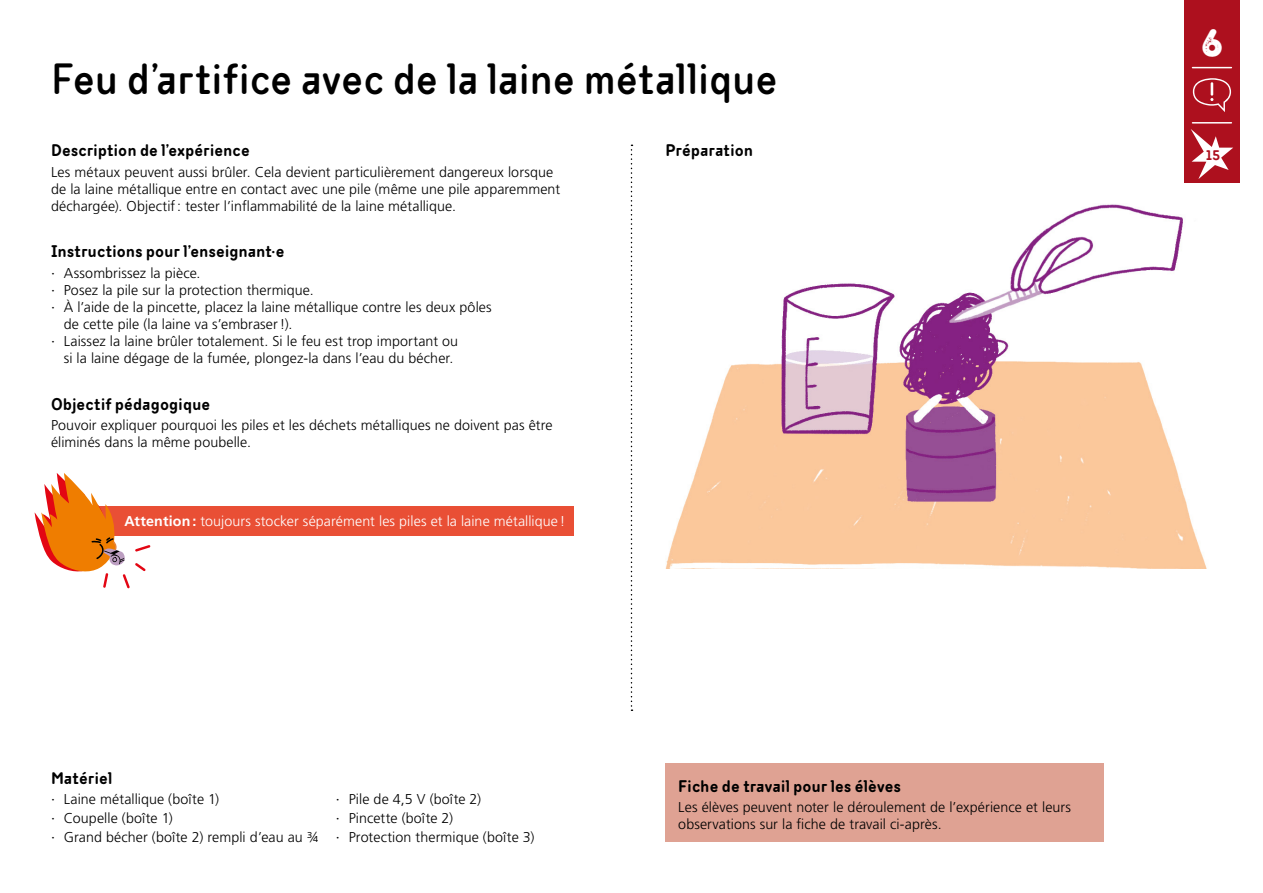
<style>
.page{position:relative;width:1263px;height:893px;background:#fff}
.page>*{position:absolute;margin:0;border:0;box-sizing:border-box;transform-origin:0 0}
.t1{font:500 45px "TT Milks";letter-spacing:.01em;color:#000}
.t2{font:39px "TT Milks Casual 700 One";color:#fff}
.t3{font:600 17.25px "TT Milks";letter-spacing:.02em;color:#000}
.t4{font:300 14.25px/17.1px "Frutiger LT Std";letter-spacing:.005em;color:#000}
.t5{font:300 14.25px "Frutiger LT Std";letter-spacing:.005em;color:#fff}
.t6{font:600 14.25px "TT Milks";color:#ad101e}
.s1{font-weight:400}
.s2{font-weight:700}
</style>
<div class="page">
<img style="left:666px;top:204px;width:541px;height:364px">
<div style="left:90px;top:506px;width:484px;height:30px;background:#e94f35"></div>
<svg style="left:35px;top:473px;width:115px;height:115px"></svg>
<div style="left:1184px;top:0;width:55px;height:183px;background:#ad101e"></div>
<hr style="left:1192px;top:67px;width:39px;height:1px;background:#fff">
<hr style="left:1192px;top:122px;width:39px;height:2px;background:#fff">
<svg style="left:1193px;top:78px;width:38px;height:34px"></svg>
<svg style="left:1190px;top:129px;width:43px;height:50px"></svg>
<div style="left:665px;top:763px;width:439px;height:79px;background:#dfa293"></div>
<svg style="left:631px;top:145px;width:1px;height:566px"></svg>
<h1 class="t1" style="left:51px;top:51px;width:728px">Feu d’artifice avec de la laine métallique</h1>
<p class="t3" style="left:51px;top:140px;width:200px">Description de l’expérience</p>
<p class="t4" style="left:51px;top:164px;width:511px">Les métaux peuvent aussi brûler. Cela devient particulièrement dangereux lorsque de la laine métallique entre en contact avec une pile (même une pile apparemment déchargée). Objectif: tester l’inflammabilité de la laine métallique.</p>
<p class="t3" style="left:51px;top:241px;width:235px">Instructions pour l’enseignant∙e</p>
<p class="t4" style="left:51px;top:265px;width:151px"><span class="s1">·</span> Assombrissez la pièce.</p>
<p class="t4" style="left:51px;top:282px;width:264px"><span class="s1">·</span> Posez la pile sur la protection thermique.</p>
<p class="t4" style="left:51px;top:299px;width:442px"><span class="s1">·</span> À l’aide de la pincette, placez la laine métallique contre les deux pôles</p>
<p class="t4" style="left:64px;top:316px;width:230px">de cette pile (la laine va s’embraser!).</p>
<p class="t4" style="left:51px;top:333px;width:409px"><span class="s1">·</span> Laissez la laine brûler totalement. Si le feu est trop important ou</p>
<p class="t4" style="left:64px;top:350px;width:391px">si la laine dégage de la fumée, plongez-la dans l’eau du bécher.</p>
<p class="t3" style="left:51px;top:393px;width:161px">Objectif pédagogique</p>
<p class="t4" style="left:51px;top:417px;width:503px">Pouvoir expliquer pourquoi les piles et les déchets métalliques ne doivent pas être éliminés dans la même poubelle.</p>
<p class="t5" style="left:124px;top:513px;width:443px"><span class="s2">Attention:</span> toujours stocker séparément les piles et la laine métallique !</p>
<p class="t3" style="left:51px;top:768px;width:63px">Matériel</p>
<p class="t4" style="left:51px;top:790px;width:170px"><span class="s1">·</span> Laine métallique (boîte 1)</p>
<p class="t4" style="left:336px;top:790px;width:147px"><span class="s1">·</span> Pile de 4,5 V (boîte 2)</p>
<p class="t4" style="left:51px;top:809px;width:123px"><span class="s1">·</span> Coupelle (boîte 1)</p>
<p class="t4" style="left:51px;top:808px;width:485px;line-height:19.2px;text-indent:285px"><span class="s1">·</span> Pincette (boîte 2)<br><span class="s1">·</span> Grand bécher (boîte 2) rempli d’eau au ¾ <span class="s1">·</span> Protection thermique (boîte 3)</p>
<p class="t3" style="left:665px;top:140px;width:89px">Préparation</p>
<p class="t3" style="left:678px;top:775px;width:224px">Fiche de travail pour les élèves</p>
<p class="t4" style="left:678px;top:799px;width:394px">Les élèves peuvent noter le déroulement de l’expérience et leurs observations sur la fiche de travail ci-après.</p>
<h2 class="t2" style="left:1201px;top:19px;width:23px">6</h2>
<p class="t6" style="left:1206px;top:146px;width:15px">15</p>
</div>
